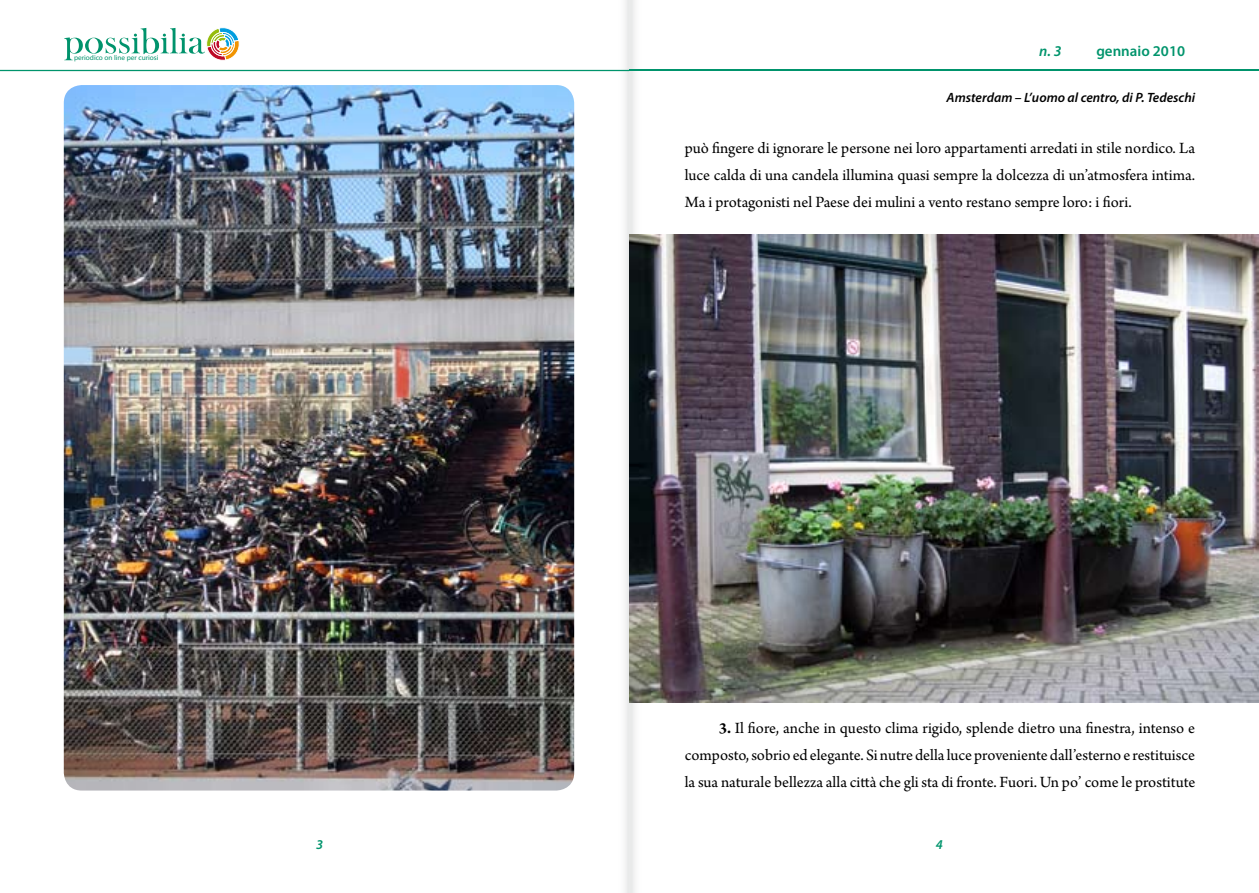
<style>
.page{position:relative;width:1259px;height:893px;background:#fff}
.page>*{position:absolute;margin:0;border:0;box-sizing:border-box;transform-origin:0 0}
.t1{font:16.5px/27px "Arno Pro";color:#000;text-align:justify}
.t2{font:600 15px "Myriad Pro";color:#00946c}
.t3{font:italic 600 15px "Myriad Pro";color:#00946c}
.t4{font:italic 600 13.5px "Myriad Pro";color:#000}
.t5{font:italic 600 13.5px "Myriad Pro";color:#00946c}
.t6{font:500 7.05px "Itc Kabel";color:#00936c}
.s1{font-weight:700}
</style>
<div class="page">
<svg style="left:0;top:70px;width:629px;height:1px"></svg>
<svg style="left:65px;top:27px;width:175px;height:34px"></svg>
<hr style="left:629px;top:70px;width:630px;height:1px;background:#00946c">
<img style="left:64px;top:85px;width:510px;height:705px">
<img style="left:629px;top:234px;width:630px;height:468px">
<p class="t6" style="left:74px;top:54px;width:86px">periodico on line per curiosi</p>
<p class="t5" style="left:316px;top:836px;width:9px">3</p>
<p class="t3" style="left:1039px;top:41px;width:24px">n. 3</p>
<p class="t2" style="left:1096px;top:41px;width:90px">gennaio 2010</p>
<p class="t4" style="left:946px;top:88px;width:250px">Amsterdam – L’uomo al centro, di P. Tedeschi</p>
<p class="t1" style="left:685px;top:135px;width:512px">può fingere di ignorare le persone nei loro appartamenti arredati in stile nordico. La luce calda di una candela illumina quasi sempre la dolcezza di un’atmosfera intima.<br>Ma i protagonisti nel Paese dei mulini a vento restano sempre loro: i fiori.</p>
<p class="t1" style="left:685px;top:715px;width:512px;text-indent:34px"><span class="s1">3.</span> Il fiore, anche in questo clima rigido, splende dietro una finestra, intenso e composto, sobrio ed elegante. Si nutre della luce proveniente dall’esterno e restituisce la sua naturale bellezza alla città che gli sta di fronte. Fuori. Un po’ come le prostitute</p>
<p class="t5" style="left:936px;top:836px;width:9px">4</p>
</div>
